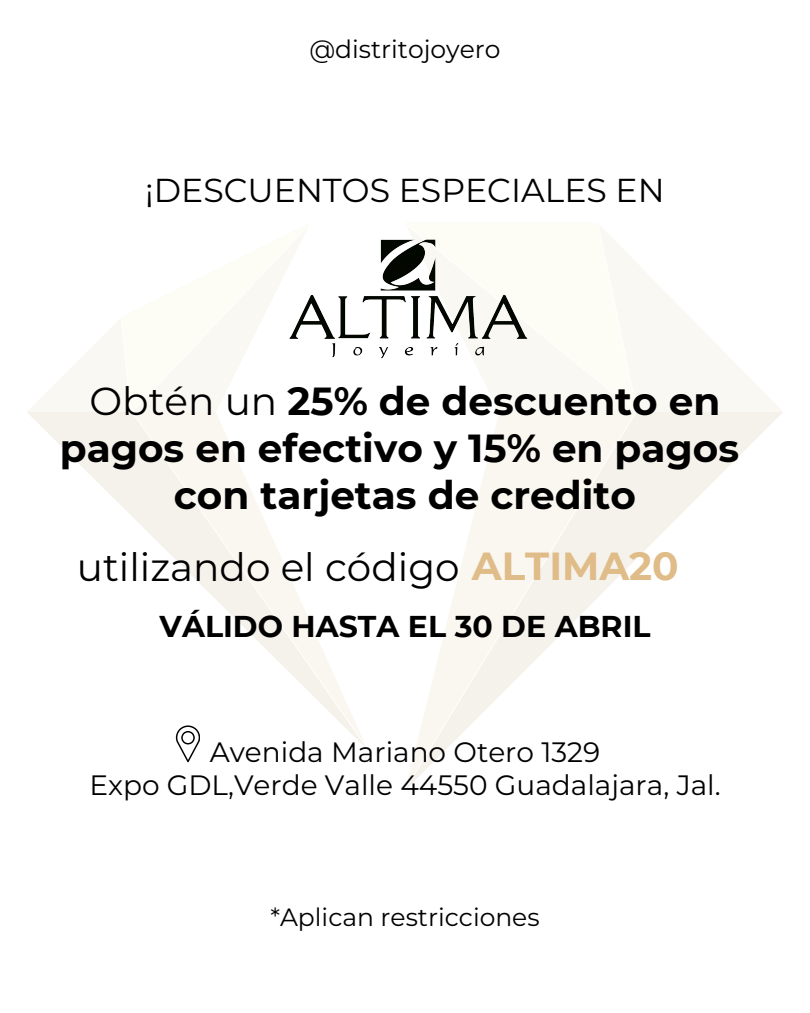
<style>
.page{position:relative;width:810px;height:1013px;background:#fff}
.page>*{position:absolute;margin:0;border:0;box-sizing:border-box;transform-origin:0 0}
.t1{font:700 39px/46.8px "Montserrat";color:#000;text-align:center}
.t2{font:39px "Montserrat";color:#000}
.t3{font:33.1px "Montserrat";color:#000}
.t4{font:700 30px "Montserrat";color:#000}
.t5{font:28px/32.8px "Montserrat";color:#000;text-align:center}
.t6{font:25px "Montserrat";color:#000}
.s1{font-weight:400}
.s2{font-weight:700;color:#dfbc88}
</style>
<div class="page">
<svg style="left:27px;top:319px;width:93px;height:93px;fill:#fbf8f3"></svg>
<svg style="left:638px;top:265px;width:145px;height:147px;fill:#faf8f3"></svg>
<svg style="left:406px;top:412px;width:377px;height:377px"></svg>
<svg style="left:27px;top:412px;width:339px;height:336px"></svg>
<svg style="left:121px;top:278px;width:140px;height:134px;fill:#fdfcf5"></svg>
<div style="left:549px;top:225px;width:88px;height:187px;background:#fdfcf5"></div>
<svg style="left:176px;top:725px;width:24px;height:37px"></svg>
<img style="left:261px;top:227px;width:288px;height:229px">
<p class="t6" style="left:309px;top:33px;width:193px">@distritojoyero</p>
<p class="t3" style="left:145px;top:168px;width:521px">¡DESCUENTOS ESPECIALES EN</p>
<p class="t1" style="left:60px;top:376px;width:681px"><span class="s1">Obtén un</span> 25% de descuento en pagos en efectivo y 15% en pagos con tarjetas de credito</p>
<p class="t2" style="left:77px;top:541px;width:603px">utilizando el código <span class="s2">ALTIMA20</span></p>
<p class="t4" style="left:160px;top:605px;width:492px">VÁLIDO HASTA EL 30 DE ABRIL</p>
<p class="t5" style="left:89px;top:735px;width:633px">Avenida Mariano Otero 1329<br>Expo GDL,Verde Valle 44550 Guadalajara, Jal.</p>
<p class="t6" style="left:270px;top:900px;width:271px">*Aplican restricciones</p>
</div>
